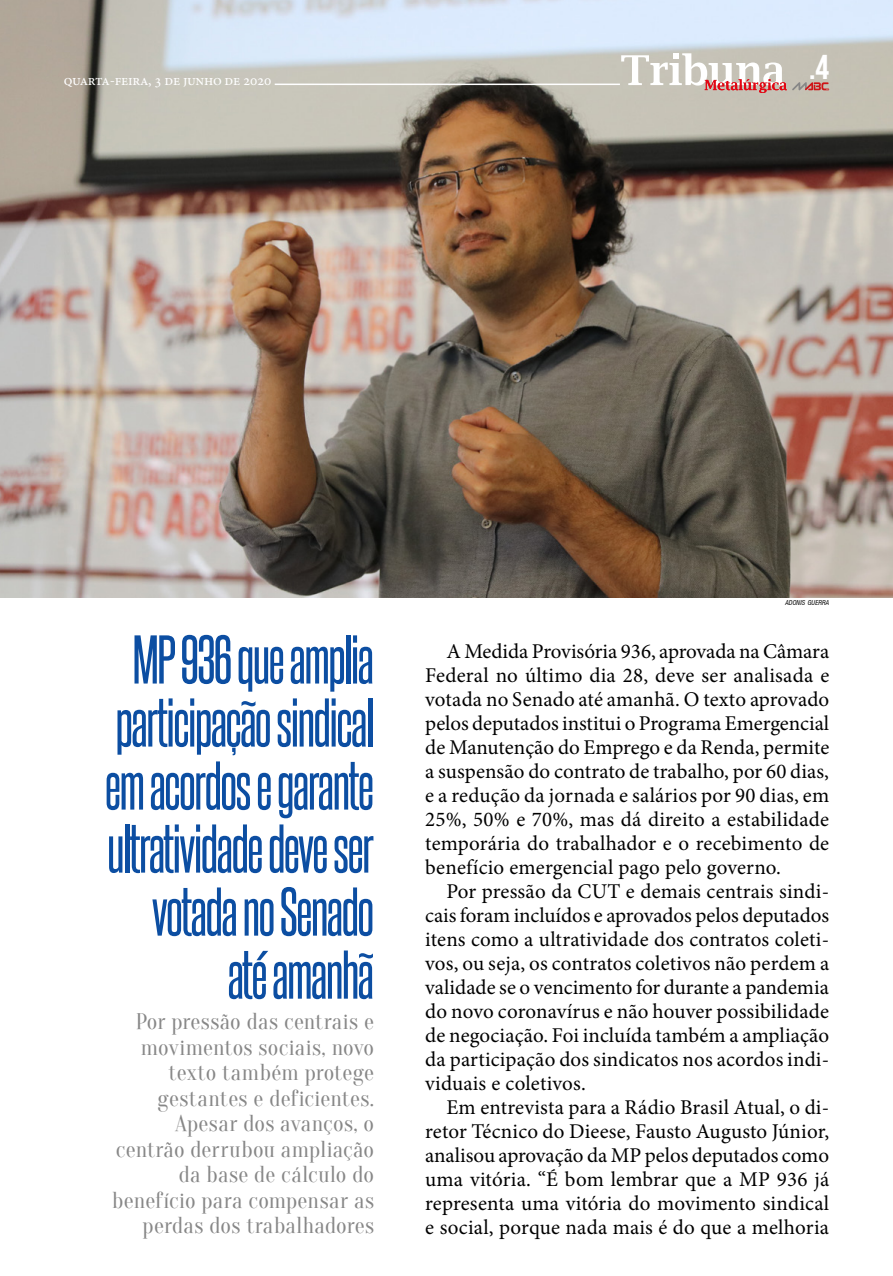
<style>
.page{position:relative;width:893px;height:1276px;background:#fff}
.page>*{position:absolute;margin:0;border:0;box-sizing:border-box;transform-origin:0 0}
.t1{font:58.5px/63px "Steelfish Rg";letter-spacing:-.03em;color:#0c4ea2;text-align:right}
.t2{font:34.5px "Bebas Neue";color:#fff}
.t3{font:22.5px/25.5px "Oranienbaum";letter-spacing:.01em;color:#878787;text-align:right}
.t4{font:21px/24px "Minion Pro";letter-spacing:.005em;color:#000;text-align:justify}
.t5{font:15px "Minion Pro";letter-spacing:-.02em;color:#fff}
.t6{font:italic condensed 6.6px "Swiss 721 BT";color:#000}
</style>
<div class="page">
<img style="left:0;top:0;width:893px;height:597px">
<svg style="left:621px;top:53px;width:208px;height:40px"></svg>
<hr style="left:275px;top:84px;width:345px;height:1px;background:#fff">
<p class="t5" style="left:64px;top:70px;width:209px">quarta-feira, 3 de junho de 2020</p>
<h2 class="t2" style="left:809px;top:48px;width:22px">.4</h2>
<h1 class="t1" style="left:105px;top:626px;width:271px">MP 936 que amplia participação sindical em acordos e garante ultratividade deve ser votada no Senado até amanhã</h1>
<p class="t3" style="left:112px;top:1009px;width:263px">Por pressão das centrais e movimentos sociais, novo texto também protege gestantes e deficientes.<br>Apesar dos avanços, o centrão derrubou ampliação da base de cálculo do benefício para compensar as perdas dos trabalhadores</p>
<p class="t6" style="left:785px;top:598px;width:45px">ADONIS GUERRA</p>
<p class="t4" style="left:425px;top:639px;width:406px;text-indent:21px">A Medida Provisória 936, aprovada na Câmara Federal no último dia 28, deve ser analisada e votada no Senado até amanhã. O texto aprovado pelos deputados institui o Programa Emergencial de Manutenção do Emprego e da Renda, permite a suspensão do contrato de trabalho, por 60 dias, e a redução da jornada e salários por 90 dias, em 25%, 50% e 70%, mas dá direito a estabilidade temporária do trabalhador e o recebimento de benefício emergencial pago pelo governo.</p>
<p class="t4" style="left:425px;top:879px;width:406px;text-indent:21px">Por pressão da CUT e demais centrais sindi&shy;cais foram incluídos e aprovados pelos deputados itens como a ultratividade dos contratos coleti&shy;vos, ou seja, os contratos coletivos não perdem a validade se o vencimento for durante a pandemia do novo coronavírus e não houver possibilidade de negociação. Foi incluída também a ampliação da participação dos sindicatos nos acordos indi&shy;viduais e coletivos.</p>
<p class="t4" style="left:425px;top:1095px;width:405px;text-indent:21px">Em entrevista para a Rádio Brasil Atual, o di&shy;retor Técnico do Dieese, Fausto Augusto Júnior, analisou aprovação da MP pelos deputados como uma vitória. “É bom lembrar que a MP 936 já representa uma vitória do movimento sindical e social, porque nada mais é do que a melhoria</p>
</div>
